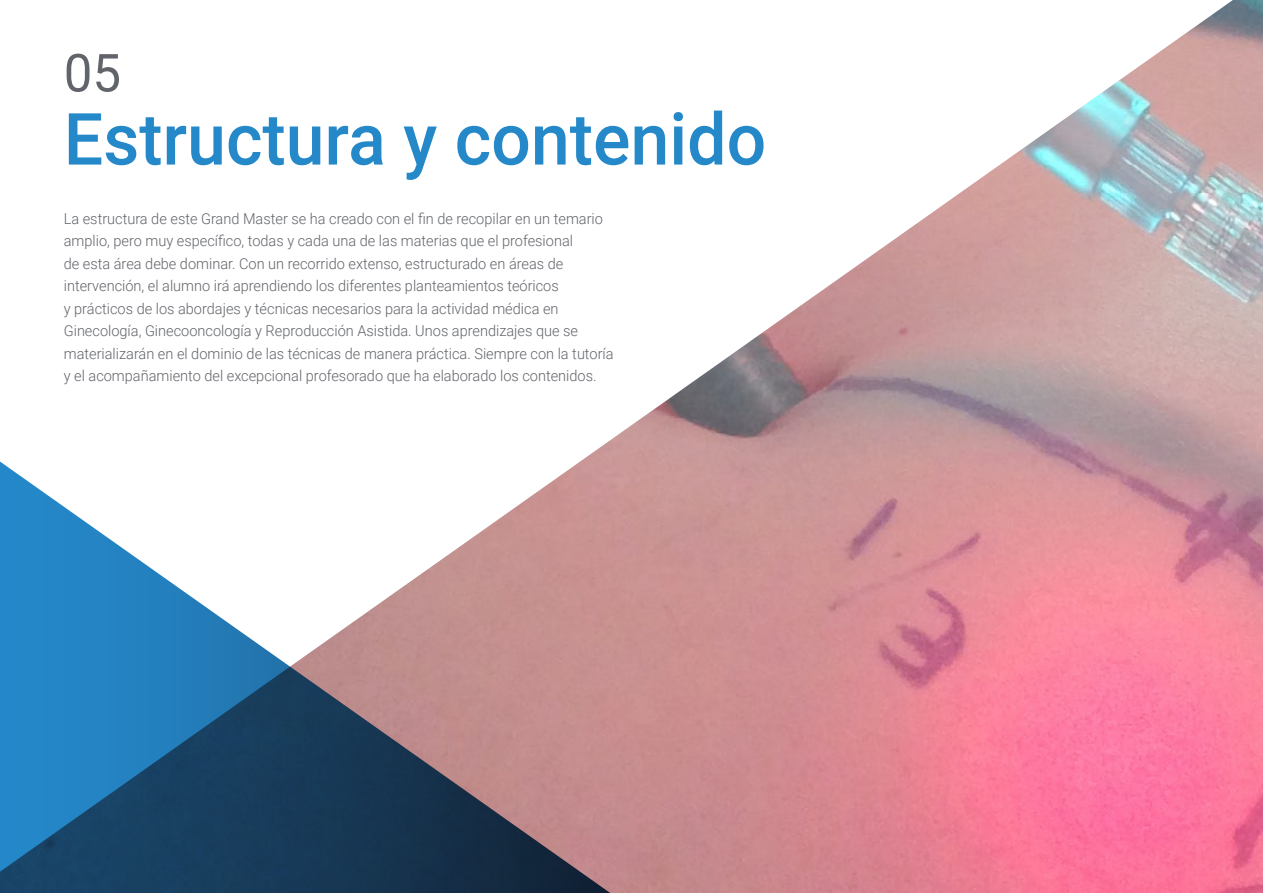
<style>
.page{position:relative;width:1263px;height:893px;background:#fff}
.page>*{position:absolute;margin:0;border:0;box-sizing:border-box;transform-origin:0 0}
.t1{font:500 72px "Roboto";color:#2488c9}
.t2{font:52.5px "Roboto";color:#61646a}
.t3{font:300 15px/22.5px "Roboto";color:#61646a}
</style>
<div class="page">
<img style="left:602px;top:0;width:661px;height:893px">
<svg style="left:0;top:446px;width:640px;height:447px"></svg>
<h2 class="t2" style="left:64px;top:36px;width:59px">05</h2>
<h1 class="t1" style="left:64px;top:89px;width:704px">Estructura y contenido</h1>
<p class="t3" style="left:64px;top:207px;width:551px">La estructura de este Grand Master se ha creado con el fin de recopilar en un temario amplio, pero muy específico, todas y cada una de las materias que el profesional<br>de esta área debe dominar. Con un recorrido extenso, estructurado en áreas de intervención, el alumno irá aprendiendo los diferentes planteamientos teóricos<br>y prácticos de los abordajes y técnicas necesarios para la actividad médica en Ginecología, Ginecooncología y Reproducción Asistida. Unos aprendizajes que se materializarán en el dominio de las técnicas de manera práctica. Siempre con la tutoría y el acompañamiento del excepcional profesorado que ha elaborado los contenidos.</p>
</div>
